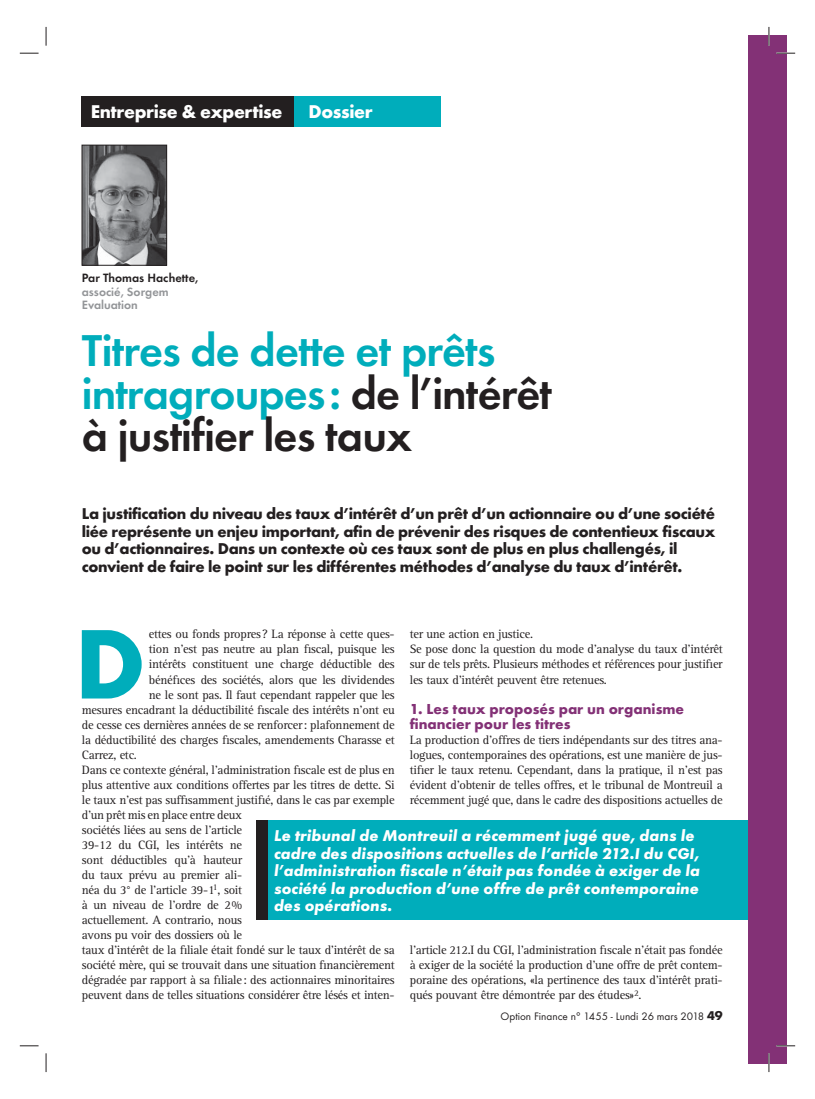
<style>
.page{position:relative;width:815px;height:1099px;background:#fff}
.page>*{position:absolute;margin:0;border:0;box-sizing:border-box;transform-origin:0 0}
.t1{font:700 102.5px "Futura T";color:#00adbb}
.t2{font:600 46.25px/42.5px "Futura T";letter-spacing:-.02em;color:#00adbb}
.t3{font:700 19.12px "Futura T";letter-spacing:-.02em;color:#fff}
.t4{font:700 16.25px/17.5px "Futura T";letter-spacing:-.02em;color:#231f20}
.t5{font:italic 700 16.25px/17.5px "Futura T";color:#fff}
.t6{font:700 15px/15px "Futura T";color:#833176}
.t7{font:12.5px/15px "Rotis Serif";letter-spacing:-.02em;color:#231f20;text-align:justify}
.t8{font:600 12.5px/13.8px "Futura T";color:#939598}
.t9{font:600 12.5px "Futura T";color:#231f20}
.t10{font:11.25px "Futura T";color:#231f20}
.s1{color:#231f20}
.s2{font-weight:700;font-size:13.12px}
</style>
<div class="page">
<div style="left:81px;top:96px;width:228px;height:31px;background:#231f20"></div>
<div style="left:294px;top:96px;width:147px;height:31px;background:#00adbb"></div>
<div style="left:256px;top:820px;width:531px;height:99px;background:#00adbb"></div>
<div style="left:256px;top:820px;width:12px;height:99px;background:#231f20"></div>
<div style="left:748px;top:35px;width:39px;height:1028px;background:#833176"></div>
<img style="left:84px;top:147px;width:81px;height:116px">
<div style="left:82px;top:145px;width:85px;height:120px;border:1px solid #231f20"></div>
<svg style="left:20px;top:52px;width:19px;height:2px"></svg>
<svg style="left:776px;top:52px;width:19px;height:2px"></svg>
<svg style="left:20px;top:1045px;width:19px;height:1px"></svg>
<svg style="left:776px;top:1045px;width:19px;height:1px"></svg>
<svg style="left:45px;top:27px;width:2px;height:19px"></svg>
<svg style="left:45px;top:1053px;width:2px;height:19px"></svg>
<svg style="left:768px;top:27px;width:2px;height:19px"></svg>
<svg style="left:768px;top:1053px;width:2px;height:19px"></svg>
<h3 class="t3" style="left:91px;top:100px;width:193px">Entreprise &amp; expertise</h3>
<h3 class="t3" style="left:308px;top:100px;width:66px">Dossier</h3>
<p class="t9" style="left:82px;top:270px;width:118px">Par Thomas Hachette,</p>
<p class="t8" style="left:82px;top:284px;width:88px">associé, Sorgem<br>Evaluation</p>
<h2 class="t2" style="left:82px;top:329px;width:472px">Titres de dette et prêts intragroupes : <span class="s1">de l’intérêt à justifier les taux</span></h2>
<p class="t4" style="left:82px;top:505px;width:635px">La justification du niveau des taux d’intérêt d’un prêt d’un actionnaire ou d’une société liée représente un enjeu important, afin de prévenir des risques de contentieux fiscaux ou d’actionnaires. Dans un contexte où ces taux sont de plus en plus challengés, il convient de faire le point sur les différentes méthodes d’analyse du taux d’intérêt.</p>
<h1 class="t1" style="left:75px;top:603px;width:73px">D</h1>
<p class="t7" style="left:149px;top:627px;width:247px">ettes ou fonds propres ? La réponse à cette ques-</p>
<p class="t7" style="left:410px;top:627px;width:314px;text-align:left">ter une action en justice.<br>Se pose donc la question du mode d’analyse du taux d’intérêt sur de tels prêts. Plusieurs méthodes et références pour justifier les taux d’intérêt peuvent être retenues.</p>
<p class="t6" style="left:410px;top:701px;width:276px">1. Les taux proposés par un organisme financier pour les titres</p>
<p class="t7" style="left:410px;top:732px;width:314px">La production d’offres de tiers indépendants sur des titres ana&shy;logues, contemporaines des opérations, est une manière de jus&shy;tifier le taux retenu. Cependant, dans la pratique, il n’est pas évident d’obtenir de telles offres, et le tribunal de Montreuil a récemment jugé que, dans le cadre des dispositions actuelles de</p>
<p class="t7" style="left:149px;top:642px;width:247px">tion n’est pas neutre au plan fiscal, puisque les</p>
<p class="t7" style="left:149px;top:657px;width:247px">intérêts constituent une charge déductible des</p>
<p class="t7" style="left:149px;top:672px;width:247px">bénéfices des sociétés, alors que les dividendes</p>
<p class="t7" style="left:149px;top:687px;width:247px">ne le sont pas. Il faut cependant rappeler que les</p>
<p class="t7" style="left:82px;top:702px;width:314px">mesures encadrant la déductibilité fiscale des intérêts n’ont eu</p>
<p class="t7" style="left:82px;top:717px;width:314px">de cesse ces dernières années de se renforcer : plafonnement de</p>
<p class="t7" style="left:82px;top:732px;width:314px">la déductibilité des charges fiscales, amendements Charasse et</p>
<p class="t7" style="left:82px;top:747px;width:57px">Carrez, etc.</p>
<p class="t7" style="left:82px;top:762px;width:314px">Dans ce contexte général, l’administration fiscale est de plus en</p>
<p class="t7" style="left:82px;top:777px;width:314px">plus attentive aux conditions offertes par les titres de dette. Si</p>
<p class="t7" style="left:82px;top:792px;width:314px">le taux n’est pas suffisamment justifié, dans le cas par exemple</p>
<p class="t7" style="left:82px;top:807px;width:162px">d’un prêt mis en place entre deux</p>
<p class="t7" style="left:82px;top:822px;width:162px">sociétés liées au sens de l’article</p>
<p class="t7" style="left:82px;top:837px;width:162px">39-12 du CGI, les intérêts ne</p>
<p class="t7" style="left:82px;top:852px;width:162px">sont déductibles qu’à hauteur</p>
<p class="t7" style="left:82px;top:867px;width:162px">du taux prévu au premier ali-</p>
<p class="t7" style="left:82px;top:882px;width:162px">néa du 3° de l’article 39-1<sup>1</sup>, soit</p>
<p class="t7" style="left:82px;top:897px;width:162px">à un niveau de l’ordre de 2 %</p>
<p class="t7" style="left:82px;top:912px;width:162px">actuellement. A contrario, nous</p>
<p class="t7" style="left:82px;top:927px;width:162px">avons pu voir des dossiers où le</p>
<p class="t7" style="left:82px;top:942px;width:314px">taux d’intérêt de la filiale était fondé sur le taux d’intérêt de sa</p>
<p class="t7" style="left:82px;top:957px;width:314px">société mère, qui se trouvait dans une situation financièrement</p>
<p class="t7" style="left:82px;top:972px;width:314px">dégradée par rapport à sa filiale : des actionnaires minoritaires</p>
<p class="t7" style="left:82px;top:987px;width:314px">peuvent dans de telles situations considérer être lésés et inten-</p>
<p class="t5" style="left:274px;top:827px;width:428px">Le tribunal de Montreuil a récemment jugé que, dans le cadre des dispositions actuelles de l’article 212.I du CGI, l’administration fiscale n’était pas fondée à exiger de la société la production d’une offre de prêt contemporaine des opérations.</p>
<p class="t7" style="left:410px;top:942px;width:314px">l’article 212.I du CGI, l’administration fiscale n’était pas fondée à exiger de la société la production d’une offre de prêt contem&shy;poraine des opérations, «la pertinence des taux d’intérêt prati&shy;qués pouvant être démontrée par des études»<sup>2</sup>.</p>
<p class="t10" style="left:501px;top:1009px;width:224px">Option Finance n° 1455 - Lundi 26 mars 2018 <span class="s2">49</span></p>
</div>
